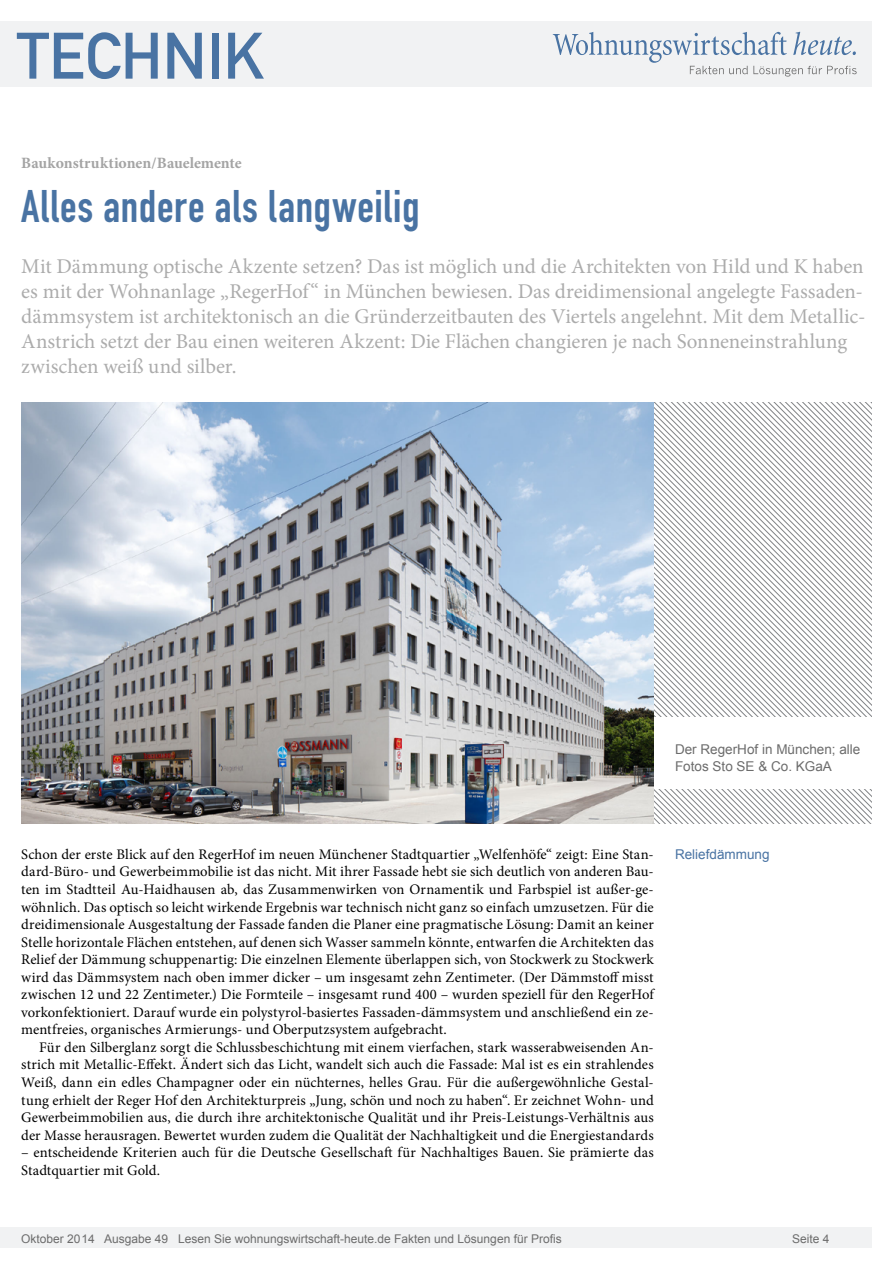
<style>
.page{position:relative;width:893px;height:1263px;background:#fff}
.page>*{position:absolute;margin:0;border:0;box-sizing:border-box;transform-origin:0 0}
.t1{font:64.5px "DIN Mittelschrift";color:#4973a3}
.Überschrift_Groß{font:45px "DIN Engschrift";letter-spacing:.02em;color:#4973a3}
.Anlesetext{font:21px/25.2px "Minion Pro";letter-spacing:-.005em;color:#acacac}
.Kategorie{font:700 15.75px "Minion Pro";color:#a4a4a4}
.Fließtext_erste_Zeil{font:14.7px/17.5px "Minion Pro";letter-spacing:.005em;color:#000;text-align:justify}
.Fliesstext{font:14.7px/17.5px "Minion Pro";letter-spacing:.005em;color:#000;text-align:justify}
.Bildunterschrift{font:13.5px/17.5px "Arial";color:#6c6c6c}
.Info{font:13.5px "Arial";color:#4973a3}
.t2{font:12px "Arial";color:#6c6c6c}
</style>
<div class="page">
<div style="left:0;top:1227px;width:872px;height:20px;background:#f1f2f3"></div>
<div style="left:0;top:21px;width:872px;height:66px;background:#f1f2f3"></div>
<svg style="left:553px;top:32px;width:304px;height:45px"></svg>
<svg style="left:654px;top:402px;width:218px;height:95px"></svg>
<svg style="left:654px;top:497px;width:218px;height:327px"></svg>
<div style="left:654px;top:717px;width:237px;height:72px;background:#fff"></div>
<img style="left:21px;top:402px;width:633px;height:422px">
<h1 class="t1" style="left:17px;top:18px;width:249px">TECHNIK</h1>
<p class="Kategorie" style="left:21px;top:152px;width:222px">Baukonstruktionen/Bauelemente</p>
<p class="Überschrift_Groß" style="left:21px;top:180px;width:400px">Alles andere als langweilig</p>
<p class="Anlesetext" style="left:21px;top:253px;width:846px">Mit Dämmung optische Akzente setzen? Das ist möglich und die Architekten von Hild und K haben es mit der Wohnanlage „RegerHof“ in München bewiesen. Das dreidimensional angelegte Fassaden&shy;dämmsystem ist architektonisch an die Gründerzeitbauten des Viertels angelehnt. Mit dem Metallic-Anstrich setzt der Bau einen weiteren Akzent: Die Flächen changieren je nach Sonneneinstrahlung zwischen weiß und silber.</p>
<p class="Bildunterschrift" style="left:675px;top:740px;width:187px">Der RegerHof in München; alle<br>Fotos Sto SE &amp; Co. KGaA</p>
<p class="Fließtext_erste_Zeil" style="left:21px;top:845px;width:634px">Schon der erste Blick auf den RegerHof im neuen Münchener Stadtquartier „Welfenhöfe“ zeigt: Eine Stan-</p>
<p class="Info" style="left:675px;top:845px;width:96px">Reliefdämmung</p>
<p class="Fließtext_erste_Zeil" style="left:21px;top:863px;width:634px">dard-Büro- und Gewerbeimmobilie ist das nicht. Mit ihrer Fassade hebt sie sich deutlich von anderen Bau&shy;ten im Stadtteil Au-Haidhausen ab, das Zusammenwirken von Ornamentik und Farbspiel ist außer-ge&shy;wöhnlich. Das optisch so leicht wirkende Ergebnis war technisch nicht ganz so einfach umzusetzen. Für die dreidimensionale Ausgestaltung der Fassade fanden die Planer eine pragmatische Lösung: Damit an keiner Stelle horizontale Flächen entstehen, auf denen sich Wasser sammeln könnte, entwarfen die Architekten das Relief der Dämmung schuppenartig: Die einzelnen Elemente überlappen sich, von Stockwerk zu Stockwerk wird das Dämmsystem nach oben immer dicker – um insgesamt zehn Zentimeter. (Der Dämmstoff misst zwischen 12 und 22 Zentimeter.) Die Formteile – insgesamt rund 400 – wurden speziell für den RegerHof vorkonfektioniert. Darauf wurde ein polystyrol-basiertes Fassaden-dämmsystem und anschließend ein ze&shy;mentfreies, organisches Armierungs- und Oberputzsystem aufgebracht.</p>
<p class="Fliesstext" style="left:21px;top:1038px;width:634px;text-indent:18px">Für den Silberglanz sorgt die Schlussbeschichtung mit einem vierfachen, stark wasserabweisenden An&shy;strich mit Metallic-Effekt. Ändert sich das Licht, wandelt sich auch die Fassade: Mal ist es ein strahlendes Weiß, dann ein edles Champagner oder ein nüchternes, helles Grau. Für die außergewöhnliche Gestal&shy;tung erhielt der Reger Hof den Architekturpreis „Jung, schön und noch zu haben“. Er zeichnet Wohn- und Gewerbeimmobilien aus, die durch ihre architektonische Qualität und ihr Preis-Leistungs-Verhältnis aus der Masse herausragen. Bewertet wurden zudem die Qualität der Nachhaltigkeit und die Energiestandards</p>
<p class="Fliesstext" style="left:21px;top:1144px;width:634px">– entscheidende Kriterien auch für die Deutsche Gesellschaft für Nachhaltiges Bauen. Sie prämierte das<br>Stadtquartier mit Gold.</p>
<p class="t2" style="left:21px;top:1230px;width:542px">Oktober 2014 Ausgabe 49 Lesen Sie wohnungswirtschaft-heute.de Fakten und Lösungen für Profis</p>
<p class="t2" style="left:792px;top:1231px;width:39px">Seite 4</p>
</div>
